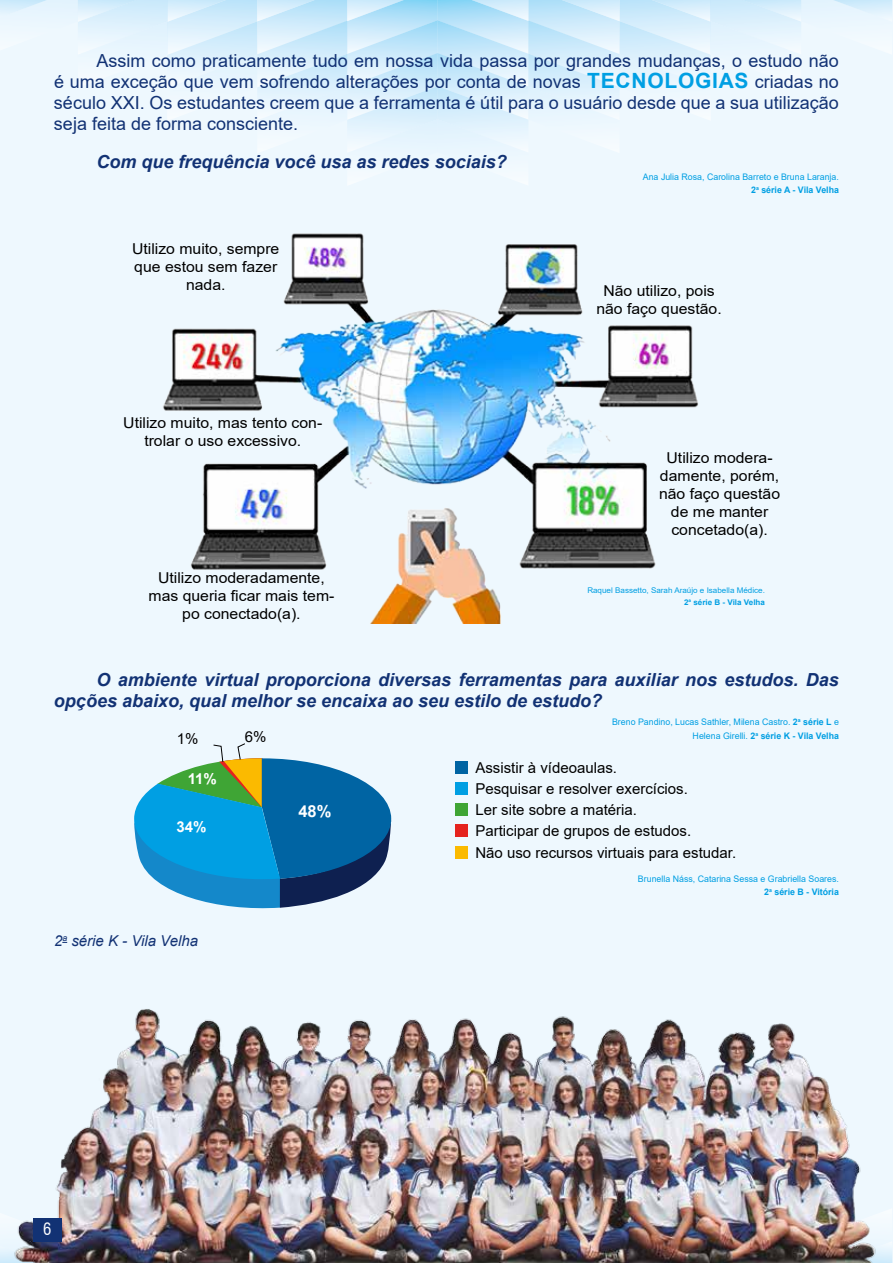
<style>
.page{position:relative;width:893px;height:1263px;background:#fff}
.page>*{position:absolute;margin:0;border:0;box-sizing:border-box;transform-origin:0 0}
.t1{font:18px/21px "Arial";color:#123274;text-align:justify}
.t2{font:italic 700 18px/21px "Arial";color:#123274}
.t3{font:700 16.5px "Arial";color:#fff}
.t4{font:condensed 16.5px "Swiss 721 BT";color:#fff}
.t5{font:15px/18px "Arial";color:#000;text-align:center;scale:1.05 1}
.t6{font:15px/21px "Arial";color:#000}
.t7{font:italic 15px "Arial";color:#123274}
.t8{font:700 15px "Arial";color:#fff}
.t9{font:9px/13.5px "Arial";color:#009fe3;text-align:right}
.t10{font:7.8px/11.7px "Arial";color:#009fe3;text-align:right}
.s1{font-weight:700;font-size:21px;color:#009fe3}
.s2{font-weight:700}
</style>
<div class="page">
<div style="left:0;top:0;width:892px;height:1263px;background:#eef8fe"></div>
<hr style="left:892px;top:0;width:1px;height:1263px;background:#eef8fe">
<svg style="left:0;top:0;width:892px;height:135px"></svg>
<img style="left:6px;top:1009px;width:875px;height:254px">
<div style="left:33px;top:1218px;width:28px;height:24px;background:#123274"></div>
<div style="left:455px;top:762px;width:12px;height:12px;background:#0064a3"></div>
<div style="left:455px;top:783px;width:12px;height:12px;background:#009fe3"></div>
<div style="left:455px;top:804px;width:12px;height:12px;background:#3fa535"></div>
<div style="left:455px;top:825px;width:12px;height:12px;background:#e5231e"></div>
<div style="left:455px;top:846px;width:12px;height:12px;background:#fbba00"></div>
<img style="left:163px;top:233px;width:535px;height:390px">
<svg style="left:134px;top:743px;width:257px;height:166px"></svg>
<p class="t1" style="left:54px;top:50px;width:786px;text-indent:43px">Assim como praticamente tudo em nossa vida passa por grandes mudanças, o estudo não é uma exceção que vem sofrendo alterações por conta de novas <span class="s1">TECNOLOGIAS</span> criadas no século XXI. Os estudantes creem que a ferramenta é útil para o usuário desde que a sua utilização seja feita de forma consciente.</p>
<p class="t2" style="left:97px;top:152px;width:412px">Com que frequência você usa as redes sociais?</p>
<p class="t5" style="left:132px;top:239px;width:142px">Utilizo muito, sempre que estou sem fazer nada.</p>
<p class="t5" style="left:123px;top:413px;width:191px">Utilizo muito, mas tento con&shy;trolar o uso excessivo.</p>
<p class="t5" style="left:149px;top:569px;width:178px">Utilizo moderadamente, mas queria ficar mais tem&shy;po conectado(a).</p>
<p class="t9" style="left:643px;top:170px;width:198px">Ana Julia Rosa, Carolina Barreto e Bruna Laranja.<br><span class="s2">2</span><sup>a</sup> <span class="s2">série A - Vila Velha</span></p>
<p class="t5" style="left:596px;top:281px;width:121px">Não utilizo, pois não faço questão.</p>
<p class="t5" style="left:659px;top:449px;width:117px">Utilizo modera&shy;damente, porém, não faço questão de me manter concetado(a).</p>
<p class="t10" style="left:587px;top:584px;width:179px">Raquel Bassetto, Sarah Araújo e Isabella Médice.<br><span class="s2">2</span><sup>a</sup> <span class="s2">série B - Vila Velha</span></p>
<p class="t2" style="left:54px;top:670px;width:786px;text-indent:43px">O ambiente virtual proporciona diversas ferramentas para auxiliar nos estudos. Das opções abaixo, qual melhor se encaixa ao seu estilo de estudo?</p>
<p class="t6" style="left:177px;top:728px;width:23px">1%</p>
<p class="t6" style="left:245px;top:726px;width:23px">6%</p>
<p class="t8" style="left:188px;top:768px;width:31px">11%</p>
<p class="t8" style="left:176px;top:816px;width:32px">34%</p>
<p class="t3" style="left:298px;top:799px;width:35px">48%</p>
<p class="t7" style="left:54px;top:931px;width:146px">2<sup>a</sup> série K - Vila Velha</p>
<p class="t4" style="left:43px;top:1219px;width:10px">6</p>
<p class="t9" style="left:612px;top:715px;width:228px">Breno Pandino, Lucas Sathler, Milena Castro. <span class="s2">2</span><sup>a</sup> <span class="s2">série L</span> e<br>Helena Girelli. <span class="s2">2</span><sup>a</sup> <span class="s2">série K - Vila Velha</span></p>
<p class="t6" style="left:475px;top:757px;width:217px">Assistir à vídeoaulas.<br>Pesquisar e resolver exercícios.<br>Ler site sobre a matéria.<br>Participar de grupos de estudos.</p>
<p class="t6" style="left:475px;top:842px;width:262px">Não uso recursos virtuais para estudar.</p>
<p class="t9" style="left:638px;top:871px;width:202px">Brunella Náss, Catarina Sessa e Grabriella Soares.<br><span class="s2">2</span><sup>a</sup> <span class="s2">série B - Vitória</span></p>
</div>
